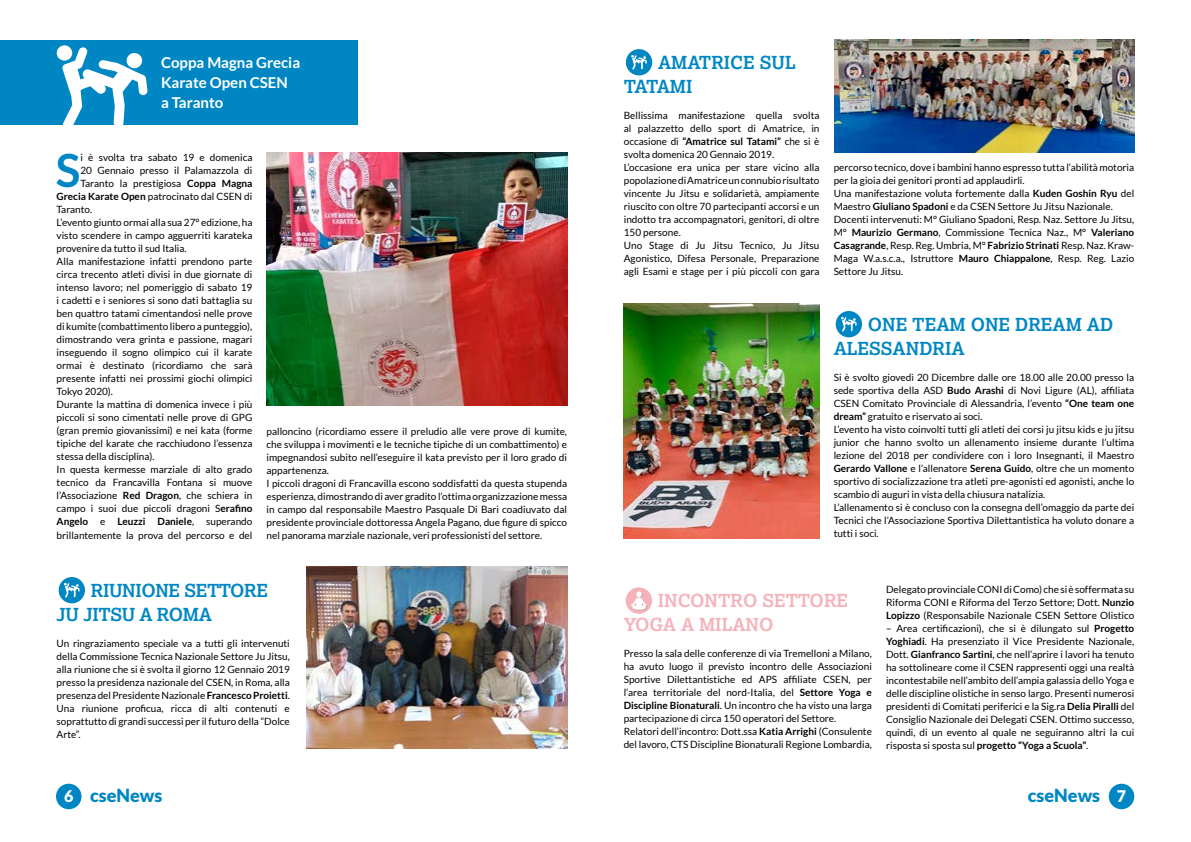
<style>
.page{position:relative;width:1191px;height:842px;background:#fff}
.page>*{position:absolute;margin:0;border:0;box-sizing:border-box;transform-origin:0 0}
.t1{font:700 46px "Lato";color:#0087c3}
.t2{font:700 18px/24px "Lexia Da Ma";color:#0087c3}
.t3{font:700 18px/24px "Lexia Da Ma";letter-spacing:-.02em;color:#0087c3}
.t4{font:700 18px/24px "Lexia Da Ma";color:#f6b2ba}
.t5{font:900 18px "Lato";color:#0087c3}
.t6{font:700 15px/20px "Lato";color:#fff}
.t7{font:10px/13px "Lato";color:#000}
.t8{font:700 10px "Lato";color:#000}
.s1{font-weight:700}
.s2{font-weight:400}
.s3{font-size:16px;color:#fff}
</style>
<div class="page">
<img style="left:306px;top:566px;width:261px;height:182px">
<svg style="left:58px;top:576px;width:28px;height:28px"></svg>
<div style="left:57px;top:575px;width:30px;height:30px;border:2px solid #fff;border-radius:50%"></div>
<svg style="left:64px;top:583px;width:16px;height:14px"></svg>
<svg style="left:834px;top:310px;width:29px;height:28px"></svg>
<div style="left:833px;top:309px;width:31px;height:30px;border:2px solid #fff;border-radius:50%"></div>
<svg style="left:841px;top:317px;width:15px;height:14px"></svg>
<img style="left:623px;top:303px;width:196px;height:236px">
<div style="left:625px;top:48px;width:28px;height:28px;background:#0087c3;border-radius:50%"></div>
<div style="left:624px;top:47px;width:30px;height:30px;border:2px solid #fff;border-radius:50%"></div>
<svg style="left:631px;top:55px;width:16px;height:15px"></svg>
<img style="left:834px;top:40px;width:300px;height:113px">
<div style="left:623px;top:586px;width:31px;height:30px;border:2px solid #fff;border-radius:50%"></div>
<svg style="left:624px;top:586px;width:29px;height:29px"></svg>
<div style="left:623px;top:585px;width:31px;height:31px;border:2px solid #fff;border-radius:50%"></div>
<svg style="left:631px;top:591px;width:16px;height:19px"></svg>
<div style="left:0;top:40px;width:357px;height:84px;background:#0087c3"></div>
<svg style="left:57px;top:45px;width:15px;height:16px"></svg>
<svg style="left:62px;top:47px;width:86px;height:78px"></svg>
<img style="left:266px;top:153px;width:301px;height:253px">
<div style="left:56px;top:784px;width:25px;height:25px;background:#0087c3;border-radius:50%"></div>
<div style="left:1108px;top:784px;width:26px;height:25px;background:#0087c3;border-radius:50%"></div>
<h3 class="t6" style="left:161px;top:52px;width:141px">Coppa Magna Grecia<br>Karate Open CSEN<br>a Taranto</h3>
<h1 class="t1" style="left:56px;top:144px;width:26px">S</h1>
<p class="t7" style="left:80px;top:150px;width:173px">i è svolta tra sabato 19 e domenica</p>
<p class="t7" style="left:80px;top:163px;width:173px">20 Gennaio presso il Palamazzola di</p>
<p class="t7" style="left:80px;top:176px;width:173px">Taranto la prestigiosa <span class="s1">Coppa Magna</span></p>
<p class="t7" style="left:57px;top:189px;width:197px"><span class="s1">Grecia Karate Open</span> patrocinato dal CSEN di</p>
<p class="t7" style="left:57px;top:203px;width:37px">Taranto.</p>
<p class="t7" style="left:57px;top:216px;width:197px">L’evento giunto ormai alla sua 27° edizione, ha</p>
<p class="t7" style="left:57px;top:229px;width:197px">visto scendere in campo agguerriti karateka</p>
<p class="t7" style="left:57px;top:242px;width:132px">provenire da tutto il sud Italia.</p>
<p class="t7" style="left:57px;top:255px;width:197px">Alla manifestazione infatti prendono parte</p>
<p class="t7" style="left:57px;top:268px;width:197px">circa trecento atleti divisi in due giornate di</p>
<p class="t7" style="left:57px;top:281px;width:197px">intenso lavoro; nel pomeriggio di sabato 19</p>
<p class="t7" style="left:57px;top:294px;width:197px">i cadetti e i seniores si sono dati battaglia su</p>
<p class="t7" style="left:57px;top:307px;width:197px">ben quattro tatami cimentandosi nelle prove</p>
<p class="t7" style="left:57px;top:320px;width:197px">di kumite (combattimento libero a punteggio),</p>
<p class="t7" style="left:57px;top:333px;width:197px">dimostrando vera grinta e passione, magari</p>
<p class="t7" style="left:57px;top:346px;width:197px">inseguendo il sogno olimpico cui il karate</p>
<p class="t7" style="left:57px;top:359px;width:197px">ormai è destinato (ricordiamo che sarà</p>
<p class="t7" style="left:57px;top:372px;width:197px">presente infatti nei prossimi giochi olimpici</p>
<p class="t7" style="left:57px;top:385px;width:58px">Tokyo 2020).</p>
<p class="t7" style="left:57px;top:398px;width:197px">Durante la mattina di domenica invece i più</p>
<p class="t7" style="left:57px;top:411px;width:197px">piccoli si sono cimentati nelle prove di GPG</p>
<p class="t7" style="left:57px;top:424px;width:197px">(gran premio giovanissimi) e nei kata (forme</p>
<p class="t7" style="left:57px;top:437px;width:197px">tipiche del karate che racchiudono l’essenza</p>
<p class="t7" style="left:57px;top:450px;width:100px">stessa della disciplina).</p>
<p class="t7" style="left:57px;top:463px;width:197px">In questa kermesse marziale di alto grado</p>
<p class="t7" style="left:57px;top:476px;width:197px">tecnico da Francavilla Fontana si muove</p>
<p class="t7" style="left:57px;top:489px;width:197px">l’Associazione <span class="s1">Red Dragon</span>, che schiera in</p>
<p class="t7" style="left:57px;top:502px;width:197px">campo i suoi due piccoli dragoni S<span class="s1">erafino</span></p>
<p class="t8" style="left:57px;top:516px;width:197px">Angelo <span class="s2">e</span> Leuzzi Daniele<span class="s2">, superando</span></p>
<p class="t7" style="left:57px;top:528px;width:197px">brillantemente la prova del percorso e del</p>
<p class="t7" style="left:266px;top:424px;width:302px">palloncino (ricordiamo essere il preludio alle vere prove di kumite, che sviluppa i movimenti e le tecniche tipiche di un combattimento) e impegnandosi subito nell’eseguire il kata previsto per il loro grado di appartenenza.<br>I piccoli dragoni di Francavilla escono soddisfatti da questa stupenda esperienza, dimostrando di aver gradito l’ottima organizzazione messa in campo dal responsabile Maestro Pasquale Di Bari coadiuvato dal presidente provinciale dottoressa Angela Pagano, due figure di spicco nel panorama marziale nazionale, veri professionisti del settore.</p>
<h2 class="t3" style="left:57px;top:578px;width:213px;text-indent:34px">RIUNIONE SETTORE<br>JU JITSU A ROMA</h2>
<p class="t7" style="left:57px;top:637px;width:235px;text-align:justify">Un ringraziamento speciale va a tutti gli intervenuti della Commissione Tecnica Nazionale Settore Ju Jitsu, alla riunione che si è svolta il giorno 12 Gennaio 2019 presso la presidenza nazionale del CSEN, in Roma, alla presenza del Presidente Nazionale <span class="s1">Francesco Proietti</span>.<br>Una riunione proficua, ricca di alti contenuti e soprattutto di grandi successi per il futuro della “Dolce Arte”.</p>
<h2 class="t2" style="left:624px;top:51px;width:173px;text-indent:34px">AMATRICE SUL<br>TATAMI</h2>
<p class="t7" style="left:624px;top:109px;width:197px">Bellissima manifestazione quella svolta al palazzetto dello sport di Amatrice, in occasione di <span class="s1">“Amatrice sul Tatami”</span> che si è svolta domenica 20 Gennaio 2019.<br>L’occasione era unica per stare vicino alla popolazione di Amatrice un connubio risultato vincente Ju Jitsu e solidarietà, ampiamente riuscito con oltre 70 partecipanti accorsi e un indotto tra accompagnatori, genitori, di oltre 150 persone.<br>Uno Stage di Ju Jitsu Tecnico, Ju Jitsu Agonistico, Difesa Personale, Preparazione agli Esami e stage per i più piccoli con gara</p>
<p class="t7" style="left:833px;top:161px;width:302px">percorso tecnico, dove i bambini hanno espresso tutta l’abilità motoria per la gioia dei genitori pronti ad applaudirli.<br>Una manifestazione voluta fortemente dalla <span class="s1">Kuden Goshin Ryu</span> del Maestro <span class="s1">Giuliano Spadoni</span> e da CSEN Settore Ju Jitsu Nazionale.<br>Docenti intervenuti: M° Giuliano Spadoni, Resp. Naz. Settore Ju Jitsu, M° <span class="s1">Maurizio Germano</span>, Commissione Tecnica Naz., M° <span class="s1">Valeriano Casagrande</span>, Resp. Reg. Umbria, M° <span class="s1">Fabrizio Strinati</span> Resp. Naz. Kraw-Maga W.a.s.c.a., Istruttore <span class="s1">Mauro Chiappalone</span>, Resp. Reg. Lazio Settore Ju Jitsu.</p>
<h2 class="t2" style="left:833px;top:312px;width:281px;text-indent:34px">ONE TEAM ONE DREAM AD<br>ALESSANDRIA</h2>
<p class="t7" style="left:833px;top:371px;width:302px">Si è svolto giovedì 20 Dicembre dalle ore 18.00 alle 20.00 presso la sede sportiva della ASD <span class="s1">Budo Arashi</span> di Novi Ligure (AL), affiliata CSEN Comitato Provinciale di Alessandria, l’evento <span class="s1">“One team one dream”</span> gratuito e riservato ai soci.<br>L’evento ha visto coinvolti tutti gli atleti dei corsi ju jitsu kids e ju jitsu junior che hanno svolto un allenamento insieme durante l’ultima lezione del 2018 per condividere con i loro Insegnanti, il Maestro <span class="s1">Gerardo Vallone</span> e l’allenatore <span class="s1">Serena Guido</span>, oltre che un momento sportivo di socializzazione tra atleti pre-agonisti ed agonisti, anche lo scambio di auguri in vista della chiusura natalizia.<br>L’allenamento si è concluso con la consegna dell’omaggio da parte dei Tecnici che l’Associazione Sportiva Dilettantistica ha voluto donare a tutti i soci.</p>
<h2 class="t4" style="left:623px;top:589px;width:226px;text-indent:34px">INCONTRO SETTORE<br>YOGA A MILANO</h2>
<p class="t7" style="left:623px;top:647px;width:250px">Presso la sala delle conferenze di via Tremelloni a Milano, ha avuto luogo il previsto incontro delle Associazioni Sportive Dilettantistiche ed APS affiliate CSEN, per l’area territoriale del nord-Italia, del <span class="s1">Settore Yoga e Discipline Bionaturali</span>. Un incontro che ha visto una larga partecipazione di circa 150 operatori del Settore.<br>Relatori dell’incontro: Dott.ssa <span class="s1">Katia Arrighi</span> (Consulente del lavoro, CTS Discipline Bionaturali Regione Lombardia,</p>
<p class="t7" style="left:886px;top:583px;width:250px;text-align:justify">Delegato provinciale CONI di Como) che si è soffermata su Riforma CONI e Riforma del Terzo Settore; Dott. <span class="s1">Nunzio Lopizzo</span> (Responsabile Nazionale CSEN Settore Olistico</p>
<p class="t7" style="left:886px;top:622px;width:250px;text-align:justify">– Area certificazioni), che si è dilungato sul <span class="s1">Progetto Yoghiadi</span>. Ha presenziato il Vice Presidente Nazionale, Dott. <span class="s1">Gianfranco Sartini</span>, che nell’aprire i lavori ha tenuto ha sottolineare come il CSEN rappresenti oggi una realtà incontestabile nell’ambito dell’ampia galassia dello Yoga e delle discipline olistiche in senso largo. Presenti numerosi presidenti di Comitati periferici e la Sig.ra <span class="s1">Delia Piralli</span> del Consiglio Nazionale dei Delegati CSEN. Ottimo successo, quindi, di un evento al quale ne seguiranno altri la cui risposta si sposta sul <span class="s1">progetto “Yoga a Scuola”</span>.</p>
<h2 class="t5" style="left:64px;top:785px;width:100px"><span class="s3">6</span> cseNews</h2>
<h2 class="t5" style="left:1027px;top:785px;width:100px">cseNews <span class="s3">7</span></h2>
</div>
